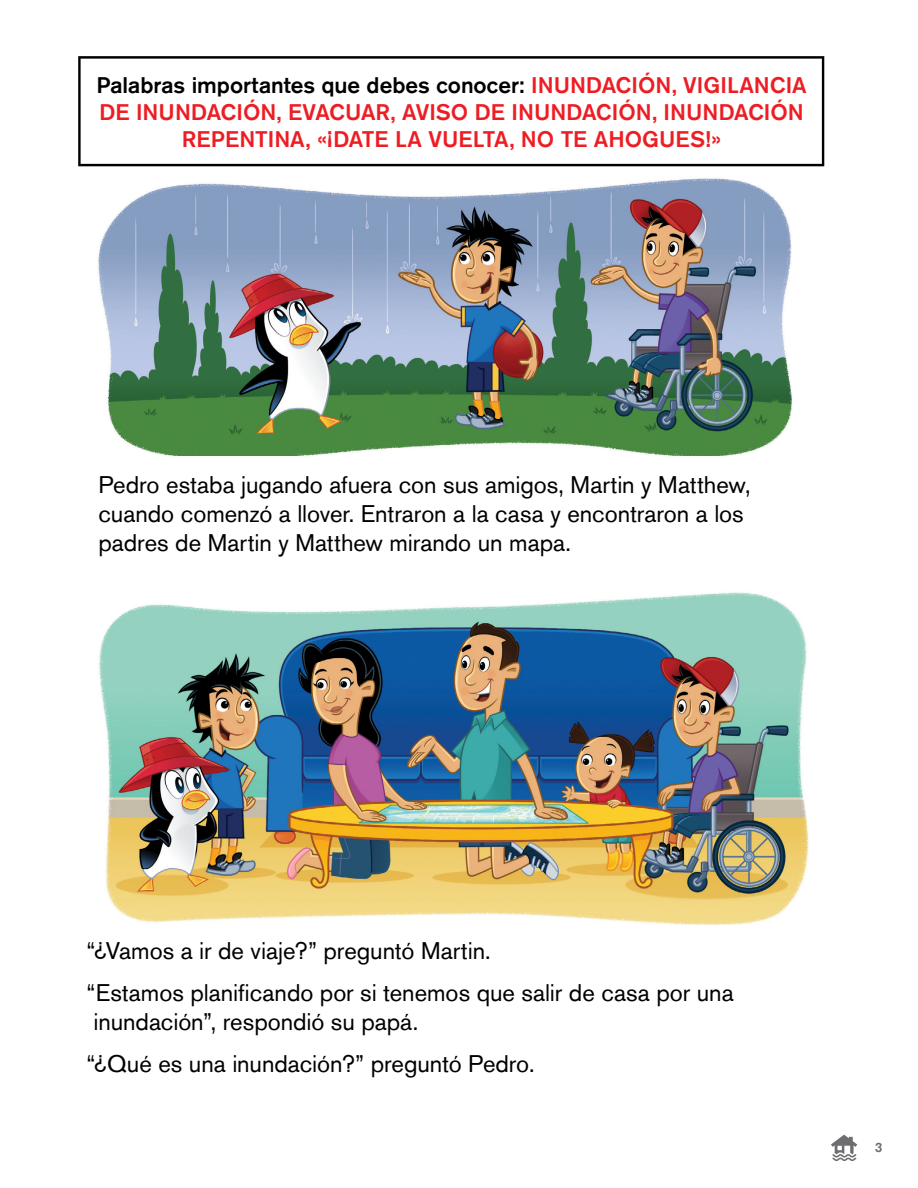
<style>
.page{position:relative;width:918px;height:1188px;background:#fff}
.page>*{position:absolute;margin:0;border:0;box-sizing:border-box;transform-origin:0 0}
.book_text{font:24px/28.8px "Akzidenz Grotesk Std";color:#000}
.Important_Words{font:500 22.5px/27px "Akzidenz Grotesk Std";color:#ed1d24;text-align:center}
.t1{font:500 13.5px "Akzidenz Grotesk Std";color:#6d6e71}
.s1{color:#000}
</style>
<div class="page">
<svg style="left:831px;top:1135px;width:26px;height:26px"></svg>
<img style="left:99px;top:592px;width:709px;height:332px">
<img style="left:98px;top:178px;width:694px;height:277px">
<svg style="left:78px;top:56px;width:746px;height:110px"></svg>
<p class="Important_Words" style="left:96px;top:71px;width:712px"><span class="s1">Palabras importantes que debes conocer:</span> INUNDACIÓN, VIGILANCIA<br>DE INUNDACIÓN, EVACUAR, AVISO DE INUNDACIÓN, INUNDACIÓN<br>REPENTINA, «¡DATE LA VUELTA, NO TE AHOGUES!»</p>
<p class="book_text" style="left:99px;top:470px;width:654px">Pedro estaba jugando afuera con sus amigos, Martin y Matthew, cuando comenzó a llover. Entraron a la casa y encontraron a los padres de Martin y Matthew mirando un mapa.</p>
<p class="book_text" style="left:86px;top:936px;width:406px">“¿Vamos a ir de viaje?” preguntó Martin.</p>
<p class="book_text" style="left:86px;top:978px;width:649px">“Estamos planificando por si tenemos que salir de casa por una inundación”, respondió su papá.</p>
<p class="book_text" style="left:86px;top:1049px;width:450px">“¿Qué es una inundación?” preguntó Pedro.</p>
<p class="t1" style="left:875px;top:1139px;width:9px">3</p>
</div>
